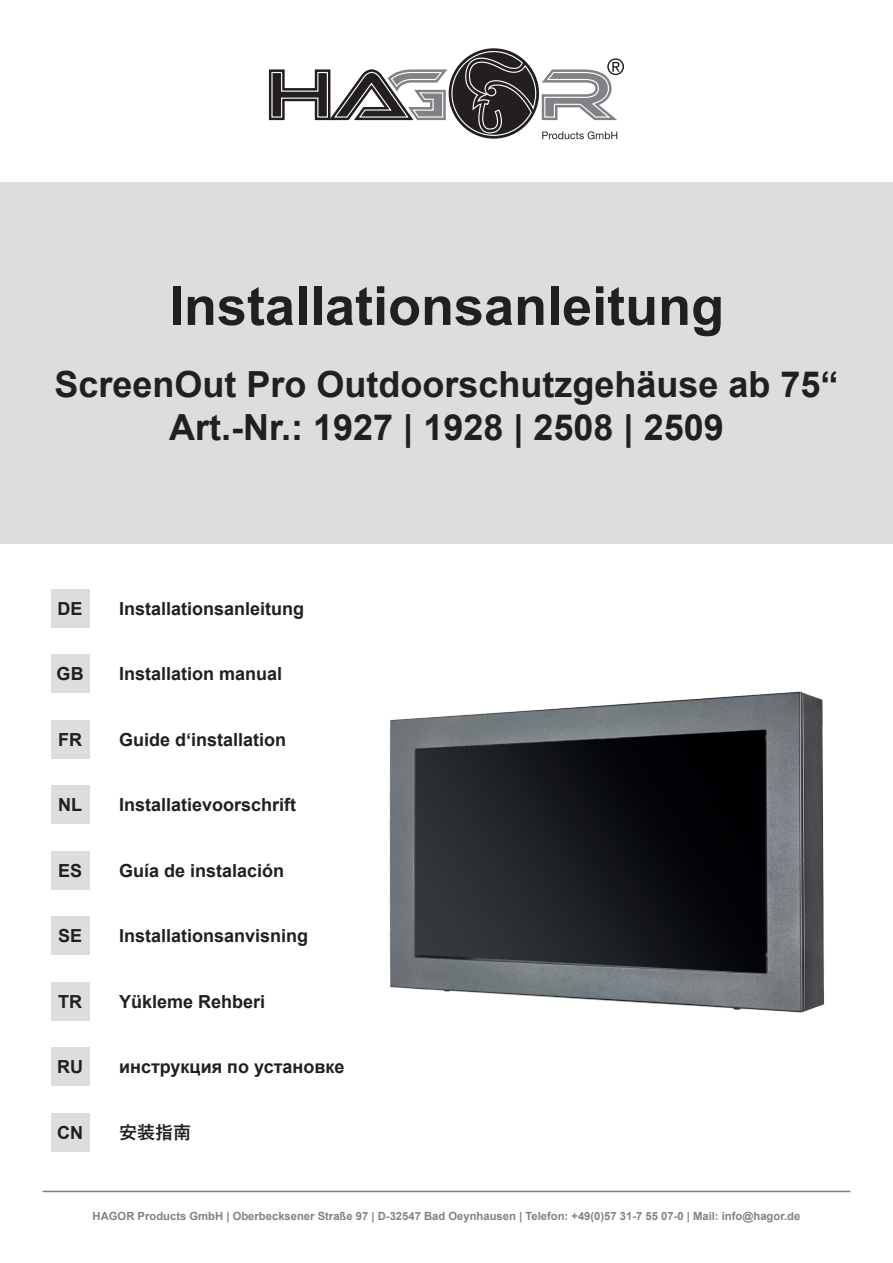
<style>
.page{position:relative;width:893px;height:1263px;background:#fff}
.page>*{position:absolute;margin:0;border:0;box-sizing:border-box;transform-origin:0 0}
.t1{font:700 54px "Arial";color:#231f20}
.t2{font:700 36px/43.2px "Arial";color:#231f20;text-align:center}
.t3{font:700 18px "Arial";color:#231f20}
.t4{font:700 18px "Yu Gothic";color:#231f20}
.t5{font:700 11.25px "Arial";color:#808285}
</style>
<div class="page">
<hr style="left:43px;top:1191px;width:807px;height:1px;background:#808285">
<svg style="left:269px;top:48px;width:355px;height:91px"></svg>
<div style="left:0;top:182px;width:893px;height:362px;background:#dcdddf"></div>
<img style="left:389px;top:691px;width:435px;height:322px">
<div style="left:51px;top:589px;width:38px;height:38px;background:#dcdddf"></div>
<div style="left:51px;top:851px;width:38px;height:38px;background:#dcdddf"></div>
<div style="left:51px;top:654px;width:38px;height:39px;background:#dcdddf"></div>
<div style="left:51px;top:720px;width:38px;height:38px;background:#dcdddf"></div>
<div style="left:51px;top:916px;width:38px;height:39px;background:#dcdddf"></div>
<div style="left:51px;top:982px;width:38px;height:38px;background:#dcdddf"></div>
<div style="left:51px;top:1047px;width:38px;height:39px;background:#dcdddf"></div>
<div style="left:51px;top:785px;width:38px;height:39px;background:#dcdddf"></div>
<div style="left:51px;top:1113px;width:38px;height:38px;background:#dcdddf"></div>
<h1 class="t1" style="left:169px;top:268px;width:557px">Installationsanleitung</h1>
<h2 class="t2" style="left:54px;top:363px;width:786px">ScreenOut Pro Outdoorschutzgehäuse ab 75“<br>Art.-Nr.: 1927 | 1928 | 2508 | 2509</h2>
<p class="t3" style="left:58px;top:596px;width:27px">DE</p>
<p class="t3" style="left:119px;top:596px;width:187px">Installationsanleitung</p>
<p class="t3" style="left:57px;top:661px;width:28px">GB</p>
<p class="t3" style="left:119px;top:661px;width:165px">Installation manual</p>
<p class="t3" style="left:58px;top:727px;width:25px">FR</p>
<p class="t3" style="left:119px;top:727px;width:169px">Guide d‘installation</p>
<p class="t3" style="left:58px;top:792px;width:25px">NL</p>
<p class="t3" style="left:119px;top:792px;width:179px">Installatievoorschrift</p>
<p class="t3" style="left:58px;top:857px;width:26px">ES</p>
<p class="t3" style="left:119px;top:858px;width:167px">Guía de instalación</p>
<p class="t3" style="left:58px;top:923px;width:26px">SE</p>
<p class="t3" style="left:119px;top:923px;width:191px">Installationsanvisning</p>
<p class="t3" style="left:58px;top:988px;width:25px">TR</p>
<p class="t3" style="left:119px;top:989px;width:148px">Yükleme Rehberi</p>
<p class="t3" style="left:57px;top:1054px;width:27px">RU</p>
<p class="t3" style="left:119px;top:1054px;width:227px">инструкция по установке</p>
<p class="t3" style="left:57px;top:1119px;width:27px">CN</p>
<p class="t4" style="left:119px;top:1122px;width:73px">安装指南</p>
<p class="t5" style="left:93px;top:1208px;width:709px">HAGOR Products GmbH | Oberbecksener Straße 97 | D-32547 Bad Oeynhausen | Telefon: +49(0)57 31-7 55 07-0 | Mail: info@hagor.de</p>
</div>
